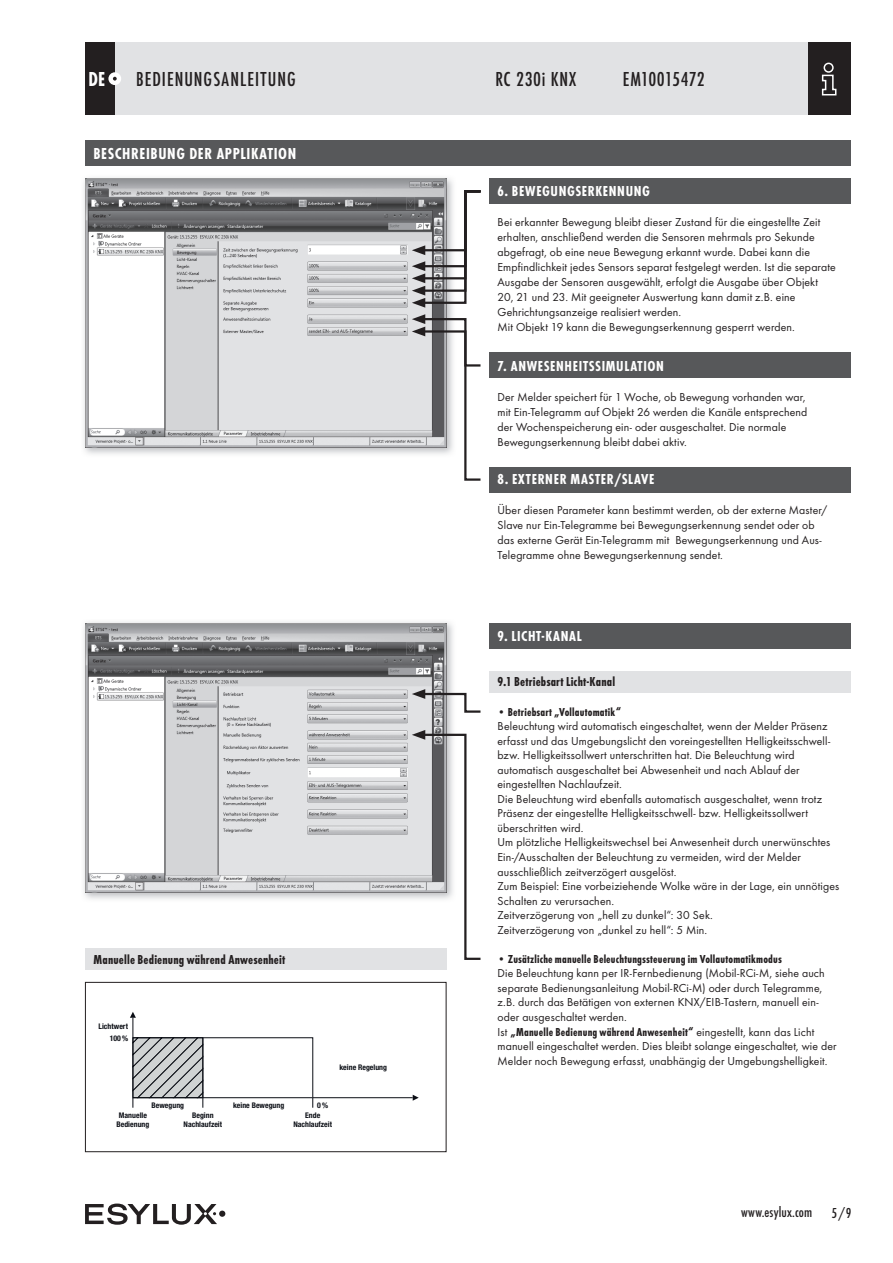
<style>
.page{position:relative;width:893px;height:1263px;background:#fff}
.page>*{position:absolute;margin:0;border:0;box-sizing:border-box;transform-origin:0 0}
.t1{font:500 21px "Futura Con";letter-spacing:.045em;color:#231f20}
.t2{font:500 21px "Futura Con";color:#231f20}
.t3{font:500 21px "Futura Con";letter-spacing:.025em;color:#231f20}
.t4{font:700 21px "Futura Con";color:#fff;scale:.95 1}
.t5{font:700 16.5px "Futura Con";letter-spacing:.035em;color:#fff}
.t6{font:700 15px "Futura Con";letter-spacing:.045em;color:#fff}
.t7{font:500 15px "Futura Con";letter-spacing:.01em;color:#231f20}
.t8{font:700 13.5px "Futura Con";letter-spacing:.015em;color:#231f20}
.t9{font:12px/14.5px "Futura Boo";letter-spacing:.015em;color:#231f20}
.t10{font:700 12px "Futura Con";letter-spacing:.015em;color:#231f20}
.t11{font:700 condensed 7.8px/9.1px "Helvetica Neue LTW1 G";color:#0b0e15;text-align:center}
.s1{font-family:"Futura Boo";font-weight:400}
</style>
<div class="page">
<div style="left:85px;top:43px;width:765px;height:72px;background:#e1e2e4"></div>
<div style="left:808px;top:43px;width:42px;height:72px;background:#231f20"></div>
<svg style="left:821px;top:62px;width:16px;height:34px"></svg>
<div style="left:85px;top:43px;width:30px;height:72px;background:#231f20"></div>
<div style="left:108px;top:72px;width:13px;height:13px;background:#fff;border-radius:50%"></div>
<svg style="left:113px;top:77px;width:4px;height:4px"></svg>
<div style="left:219px;top:1210px;width:6px;height:7px;background:#231f20;border-radius:50%"></div>
<svg style="left:85px;top:1203px;width:132px;height:22px"></svg>
<div style="left:85px;top:949px;width:361px;height:21px;background:#e1e2e4"></div>
<div style="left:85px;top:140px;width:765px;height:26px;background:#57585a"></div>
<img style="left:84px;top:178px;width:369px;height:276px">
<img style="left:85px;top:179px;width:361px;height:269px">
<div style="left:489px;top:179px;width:361px;height:25px;background:#57585a"></div>
<div style="left:489px;top:353px;width:361px;height:25px;background:#57585a"></div>
<div style="left:489px;top:467px;width:361px;height:25px;background:#57585a"></div>
<div style="left:489px;top:671px;width:361px;height:21px;background:#e1e2e4"></div>
<img style="left:84px;top:622px;width:369px;height:277px">
<img style="left:85px;top:623px;width:361px;height:269px">
<div style="left:489px;top:623px;width:361px;height:26px;background:#57585a"></div>
<svg style="left:412px;top:189px;width:69px;height:119px"></svg>
<svg style="left:412px;top:314px;width:69px;height:167px"></svg>
<svg style="left:412px;top:689px;width:69px;height:25px"></svg>
<svg style="left:130px;top:1012px;width:289px;height:96px"></svg>
<hr style="left:202px;top:1038px;width:1px;height:60px;background:#0b0e15">
<div style="left:85px;top:982px;width:361px;height:170px;border:1px solid #231f20"></div>
<svg style="left:412px;top:730px;width:69px;height:231px"></svg>
<h1 class="t4" style="left:88px;top:67px;width:19px">DE</h1>
<h1 class="t1" style="left:136px;top:67px;width:161px">BEDIENUNGSANLEITUNG</h1>
<h1 class="t3" style="left:495px;top:67px;width:82px">RC 230i KNX</h1>
<h1 class="t2" style="left:623px;top:67px;width:84px">EM10015472</h1>
<h2 class="t5" style="left:94px;top:144px;width:204px">BESCHREIBUNG DER APPLIKATION</h2>
<p class="t8" style="left:94px;top:951px;width:193px">Manuelle Bedienung während Anwesenheit</p>
<p class="t11" style="left:98px;top:1022px;width:31px">Lichtwert</p>
<p class="t11" style="left:110px;top:1033px;width:20px">100 %</p>
<p class="t11" style="left:339px;top:1063px;width:49px">keine Regelung</p>
<p class="t11" style="left:152px;top:1100px;width:34px">Bewegung</p>
<p class="t11" style="left:317px;top:1100px;width:12px">0 %</p>
<p class="t11" style="left:233px;top:1100px;width:53px">keine Bewegung</p>
<p class="t11" style="left:184px;top:1111px;width:40px">Beginn<br>Nachlaufzeit</p>
<p class="t11" style="left:116px;top:1111px;width:34px;text-align:left">Manuelle<br>Bedienung</p>
<p class="t11" style="left:293px;top:1111px;width:40px">Ende<br>Nachlaufzeit</p>
<p class="t6" style="left:497px;top:183px;width:154px">6. BEWEGUNGSERKENNUNG</p>
<p class="t9" style="left:497px;top:215px;width:340px;line-height:15px">Bei erkannter Bewegung bleibt dieser Zustand für die eingestellte Zeit erhalten, anschließend werden die Sensoren mehrmals pro Sekunde abgefragt, ob eine neue Bewegung erkannt wurde. Dabei kann die Empfindlichkeit jedes Sensors separat festgelegt werden. Ist die separate Ausgabe der Sensoren ausgewählt, erfolgt die Ausgabe über Objekt 20, 21 und 23. Mit geeigneter Auswertung kann damit z.B. eine Gehrichtungsanzeige realisiert werden.<br>Mit Objekt 19 kann die Bewegungserkennung gesperrt werden.</p>
<p class="t6" style="left:497px;top:357px;width:168px">7. ANWESENHEITSSIMULATION</p>
<p class="t9" style="left:497px;top:389px;width:311px;line-height:15px">Der Melder speichert für 1 Woche, ob Bewegung vorhanden war, mit Ein-Telegramm auf Objekt 26 werden die Kanäle entsprechend der Wochenspeicherung ein- oder ausgeschaltet. Die normale Bewegungserkennung bleibt dabei aktiv.</p>
<p class="t6" style="left:497px;top:471px;width:158px">8. EXTERNER MASTER/SLAVE</p>
<p class="t9" style="left:497px;top:503px;width:331px;line-height:15px">Über diesen Parameter kann bestimmt werden, ob der externe Master/ Slave nur Ein-Telegramme bei Bewegungserkennung sendet oder ob das externe Gerät Ein-Telegramm mit Bewegungserkennung und Aus-Telegramme ohne Bewegungserkennung sendet.</p>
<p class="t6" style="left:497px;top:627px;width:86px">9. LICHT-KANAL</p>
<p class="t8" style="left:497px;top:674px;width:119px">9.1 Betriebsart Licht-Kanal</p>
<p class="t10" style="left:497px;top:704px;width:125px">• Betriebsart „Vollautomatik“</p>
<p class="t9" style="left:497px;top:719px;width:343px">Beleuchtung wird automatisch eingeschaltet, wenn der Melder Präsenz erfasst und das Umgebungslicht den voreingestellten Helligkeitsschwell&shy;bzw. Helligkeitssollwert unterschritten hat. Die Beleuchtung wird automatisch ausgeschaltet bei Abwesenheit und nach Ablauf der eingestellten Nachlaufzeit.<br>Die Beleuchtung wird ebenfalls automatisch ausgeschaltet, wenn trotz Präsenz der eingestellte Helligkeitsschwell- bzw. Helligkeitssollwert überschritten wird.<br>Um plötzliche Helligkeitswechsel bei Anwesenheit durch unerwünschtes Ein-/Ausschalten der Beleuchtung zu vermeiden, wird der Melder ausschließlich zeitverzögert ausgelöst.<br>Zum Beispiel: Eine vorbeiziehende Wolke wäre in der Lage, ein unnötiges Schalten zu verursachen.<br>Zeitverzögerung von „hell zu dunkel“: 30 Sek.<br>Zeitverzögerung von „dunkel zu hell“: 5 Min.</p>
<p class="t10" style="left:497px;top:952px;width:286px">• Zusätzliche manuelle Beleuchtungssteuerung im Vollautomatikmodus</p>
<p class="t9" style="left:497px;top:966px;width:329px">Die Beleuchtung kann per IR-Fernbedienung (Mobil-RCi-M, siehe auch separate Bedienungsanleitung Mobil-RCi-M) oder durch Telegramme, z.B. durch das Betätigen von externen KNX/EIB-Tastern, manuell ein&shy;oder ausgeschaltet werden.</p>
<p class="t10" style="left:497px;top:1024px;width:318px"><span class="s1">Ist</span> „Manuelle Bedienung während Anwesenheit“ <span class="s1">eingestellt, kann das Licht</span></p>
<p class="t9" style="left:497px;top:1039px;width:341px">manuell eingeschaltet werden. Dies bleibt solange eingeschaltet, wie der<br>Melder noch Bewegung erfasst, unabhängig der Umgebungshelligkeit.</p>
<p class="t7" style="left:741px;top:1204px;width:73px">www.esylux.com</p>
<p class="t7" style="left:831px;top:1204px;width:22px">5/9</p>
</div>
